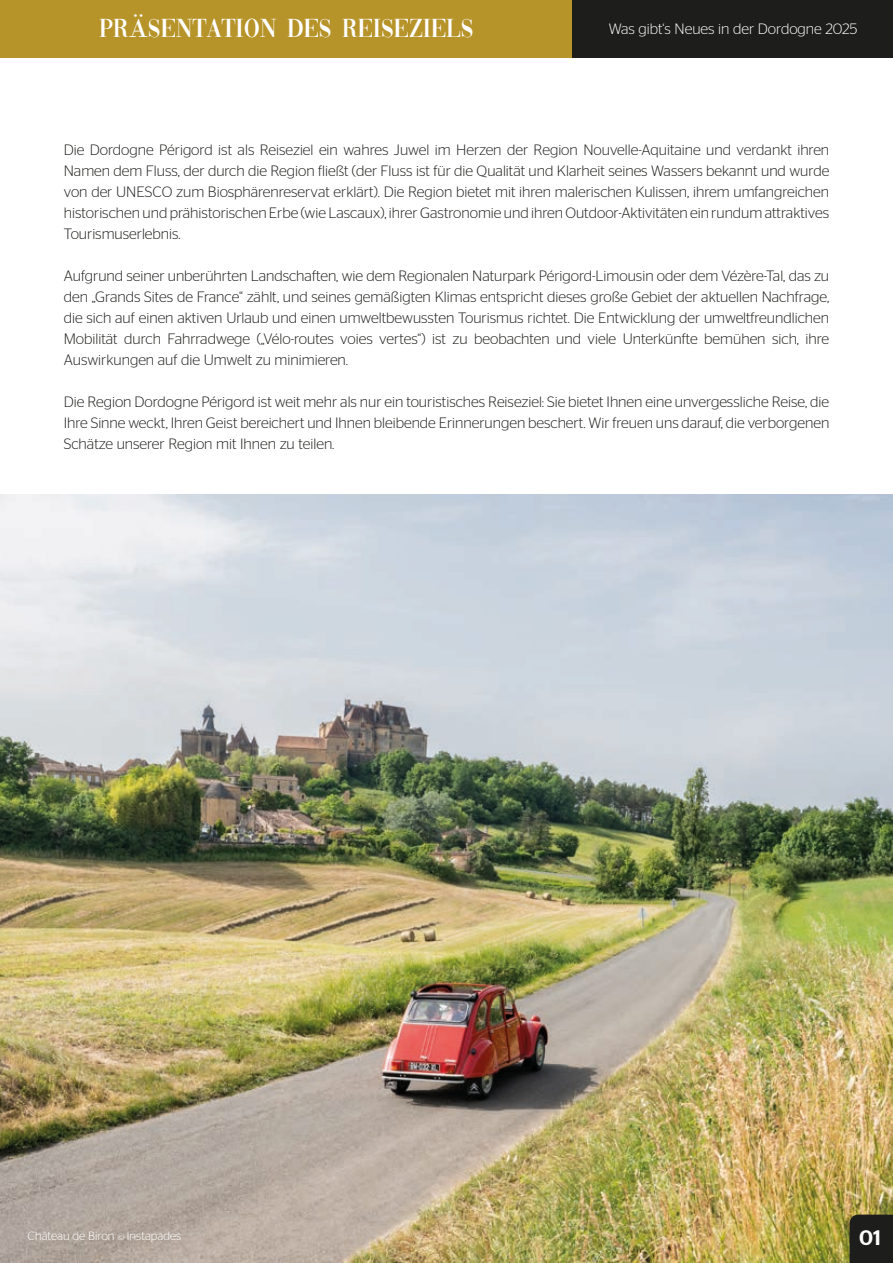
<style>
.page{position:relative;width:893px;height:1263px;background:#fff}
.page>*{position:absolute;margin:0;border:0;box-sizing:border-box;transform-origin:0 0}
.t1{font:27px "Vogue";color:#fff}
.t2{font:500 21px "Stag Sans";color:#fff}
.t3{font:300 15px/21px "Stag Sans";color:#1d1d1b;text-align:justify}
.t4{font:300 15px "Stag Sans";color:#fff}
.t5{font:300 12px "Stag Sans";color:#fff}
.s1{font-family:"Bodoni"}
.s2{font-size:9px}
</style>
<div class="page">
<img style="left:0;top:494px;width:893px;height:769px">
<div style="left:850px;top:1214px;width:43px;height:49px;background:#1d1d1b"></div>
<div style="left:0;top:0;width:573px;height:57px;background:#b7942a"></div>
<div style="left:573px;top:0;width:320px;height:57px;background:#1d1d1b"></div>
<h1 class="t1" style="left:99px;top:19px;width:376px">PR<span class="s1">Ä</span>SENTATION DES REISEZIELS</h1>
<p class="t4" style="left:609px;top:21px;width:250px">Was gibt‘s Neues in der Dordogne 2025</p>
<p class="t3" style="left:64px;top:139px;width:767px">Die Dordogne Périgord ist als Reiseziel ein wahres Juwel im Herzen der Region Nouvelle-Aquitaine und verdankt ihren Namen dem Fluss, der durch die Region fließt (der Fluss ist für die Qualität und Klarheit seines Wassers bekannt und wurde von der UNESCO zum Biosphärenreservat erklärt). Die Region bietet mit ihren malerischen Kulissen, ihrem umfangreichen historischen und prähistorischen Erbe (wie Lascaux), ihrer Gastronomie und ihren Outdoor-Aktivitäten ein rundum attraktives Tourismuserlebnis.</p>
<p class="t3" style="left:64px;top:265px;width:767px">Aufgrund seiner unberührten Landschaften, wie dem Regionalen Naturpark Périgord-Limousin oder dem Vézère-Tal, das zu den „Grands Sites de France“ zählt, und seines gemäßigten Klimas entspricht dieses große Gebiet der aktuellen Nachfrage, die sich auf einen aktiven Urlaub und einen umweltbewussten Tourismus richtet. Die Entwicklung der umweltfreundlichen Mobilität durch Fahrradwege („Vélo-routes voies vertes“) ist zu beobachten und viele Unterkünfte bemühen sich, ihre Auswirkungen auf die Umwelt zu minimieren.</p>
<p class="t3" style="left:64px;top:391px;width:767px">Die Region Dordogne Périgord ist weit mehr als nur ein touristisches Reiseziel: Sie bietet Ihnen eine unvergessliche Reise, die Ihre Sinne weckt, Ihren Geist bereichert und Ihnen bleibende Erinnerungen beschert. Wir freuen uns darauf, die verborgenen Schätze unserer Region mit Ihnen zu teilen.</p>
<p class="t5" style="left:28px;top:1230px;width:155px">Château de Biron <span class="s2">©</span> Instapades</p>
<h2 class="t2" style="left:859px;top:1225px;width:24px">01</h2>
</div>
